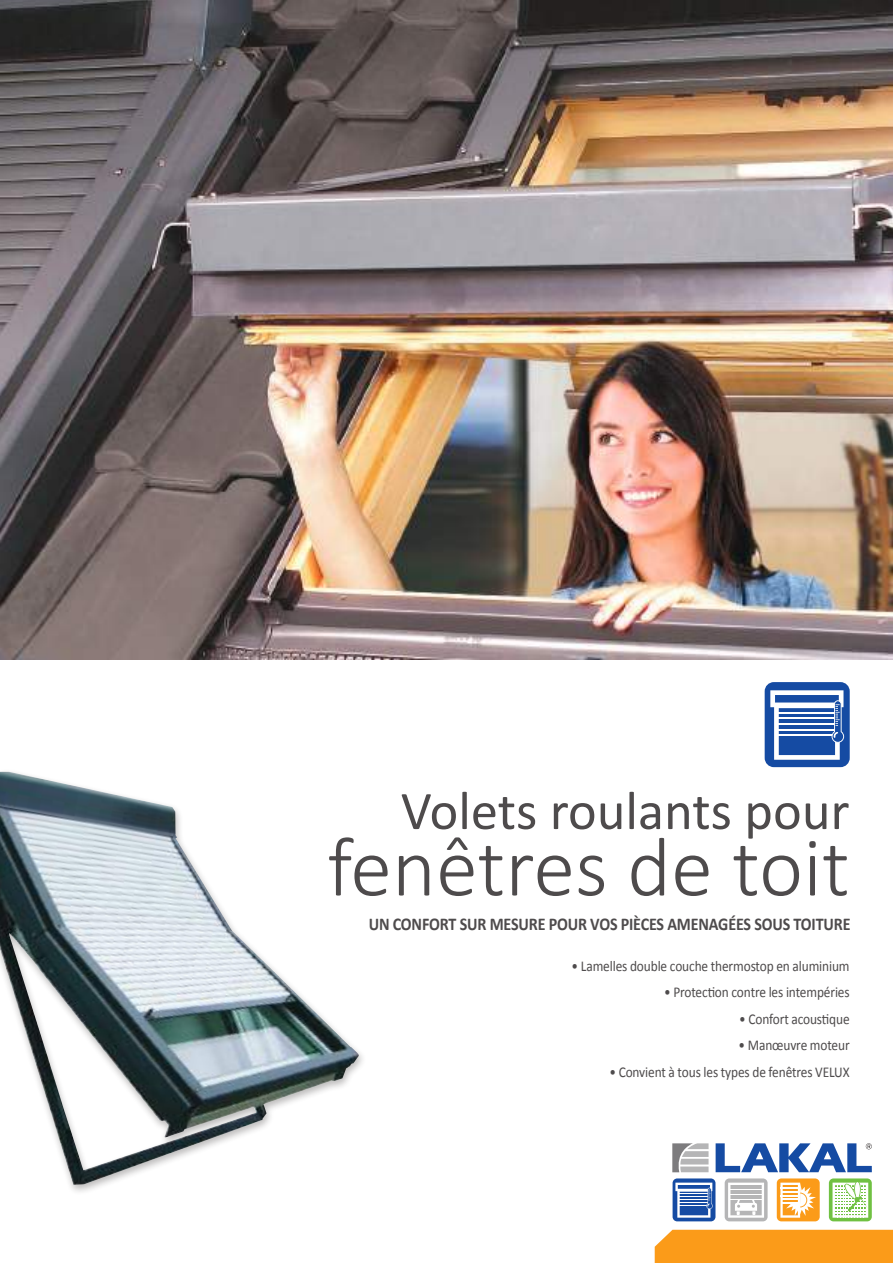
<style>
.page{position:relative;width:893px;height:1263px;background:#fff}
.page>*{position:absolute;margin:0;border:0;box-sizing:border-box;transform-origin:0 0}
.t1{font:300 84.75px "Calibri";color:#4e4b4c}
.t2{font:54.6px "Calibri";color:#4e4b4c}
.t3{font:700 18px "Calibri";letter-spacing:-.01em;color:#4e4b4c;scale:.89 1}
.t4{font:15px "Calibri";letter-spacing:-.01em;color:#4e4b4c;scale:.89 1}
</style>
<div class="page">
<img style="left:0;top:772px;width:359px;height:413px">
<img style="left:0;top:0;width:893px;height:659px">
<div style="left:765px;top:682px;width:85px;height:85px;background:#154ba3;border-radius:9px"></div>
<svg style="left:770px;top:690px;width:74px;height:70px"></svg>
<div style="left:655px;top:1230px;width:238px;height:33px;background:#fb9b19"></div>
<svg style="left:672px;top:1143px;width:37px;height:29px"></svg>
<svg style="left:716px;top:1143px;width:156px;height:29px"></svg>
<div style="left:725px;top:1178px;width:43px;height:43px;background:#b5b5b6;border-radius:5px"></div>
<svg style="left:728px;top:1182px;width:36px;height:36px"></svg>
<div style="left:829px;top:1178px;width:43px;height:43px;background:#70c142;border-radius:5px"></div>
<svg style="left:832px;top:1182px;width:36px;height:36px"></svg>
<div style="left:777px;top:1178px;width:43px;height:43px;background:#fb9b19;border-radius:5px"></div>
<svg style="left:780px;top:1182px;width:36px;height:36px"></svg>
<div style="left:673px;top:1178px;width:42px;height:43px;background:#154ba3;border-radius:5px"></div>
<svg style="left:675px;top:1182px;width:38px;height:36px"></svg>
<img style="left:0;top:0;width:1px;height:519px">
<h2 class="t2" style="left:401px;top:776px;width:450px">Volets roulants pour</h2>
<h1 class="t1" style="left:327px;top:815px;width:524px">fenêtres de toit</h1>
<p class="t3" style="left:369px;top:912px;width:543px">UN CONFORT SUR MESURE POUR VOS PIÈCES AMENAGÉES SOUS TOITURE</p>
<p class="t4" style="left:572px;top:956px;width:314px">• Lamelles double couche thermostop en aluminium</p>
<p class="t4" style="left:664px;top:983px;width:210px">• Protection contre les intempéries</p>
<p class="t4" style="left:739px;top:1009px;width:126px">• Confort acoustique</p>
<p class="t4" style="left:738px;top:1036px;width:127px">• Manœuvre moteur</p>
<p class="t4" style="left:609px;top:1062px;width:271px">• Convient à tous les types de fenêtres VELUX</p>
</div>
